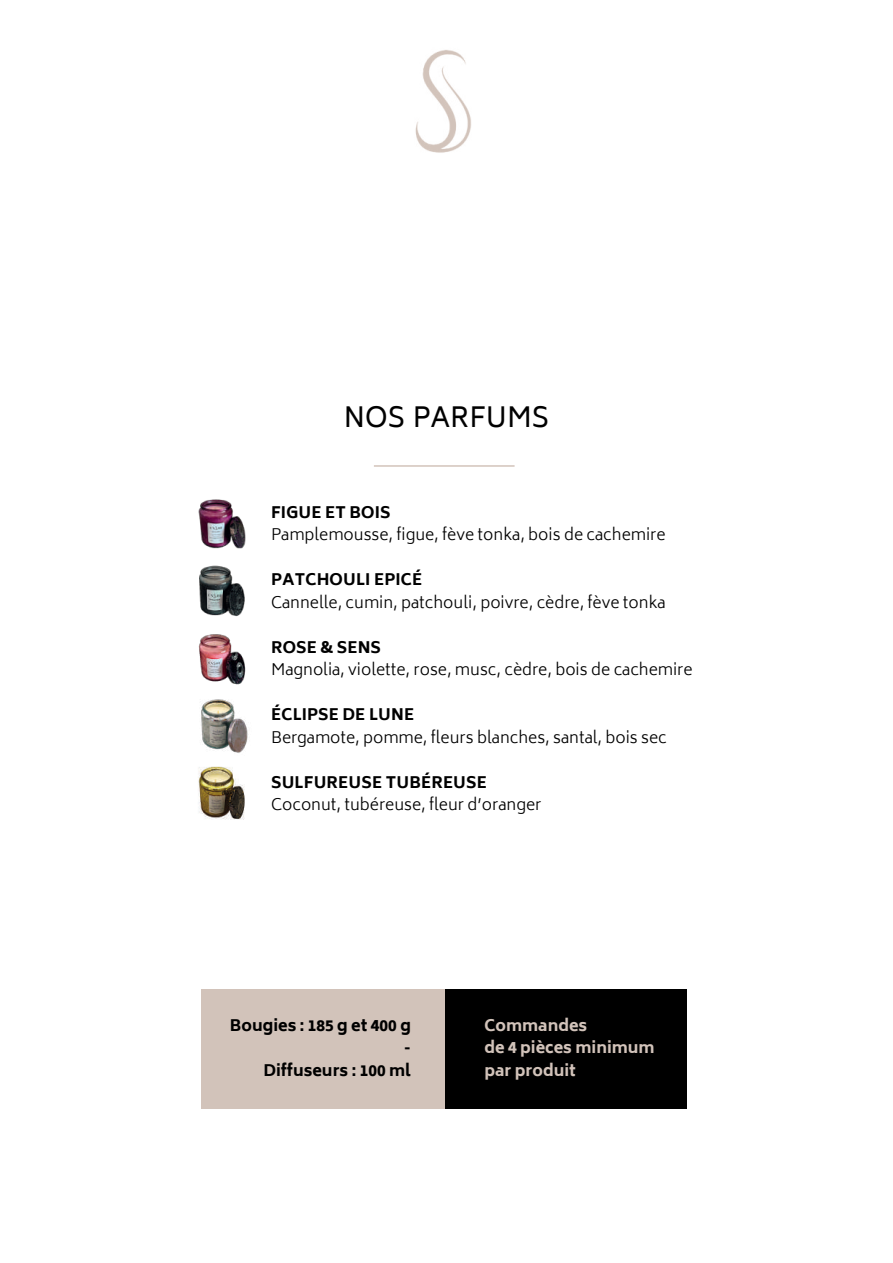
<style>
.page{position:relative;width:893px;height:1263px;background:#fff}
.page>*{position:absolute;margin:0;border:0;box-sizing:border-box;transform-origin:0 0}
.t1{font:27px "Biryani";color:#000}
.t2{font:300 15.75px "Biryani";color:#000}
.t3{font:800 15.75px/22.5px "Biryani";letter-spacing:.01em;color:#000;text-align:right}
.t4{font:800 15.75px/22.5px "Biryani";color:#d2c3ba}
</style>
<div class="page">
<hr style="left:374px;top:465px;width:141px;height:2px;background:#d2c3ba">
<div style="left:440px;top:989px;width:247px;height:119px;background:#000"></div>
<div style="left:201px;top:989px;width:243px;height:119px;background:#d2c3ba"></div>
<img style="left:198px;top:499px;width:48px;height:50px">
<img style="left:199px;top:565px;width:46px;height:52px">
<img style="left:198px;top:634px;width:48px;height:51px">
<img style="left:201px;top:699px;width:47px;height:54px">
<img style="left:198px;top:766px;width:47px;height:54px">
<img style="left:415px;top:50px;width:56px;height:103px">
<h1 class="t1" style="left:344px;top:402px;width:207px">NOS PARFUMS</h1>
<p class="t3" style="left:271px;top:501px;width:121px">FIGUE ET BOIS</p>
<p class="t2" style="left:271px;top:525px;width:396px">Pamplemousse, figue, fève tonka, bois de cachemire</p>
<p class="t3" style="left:271px;top:568px;width:153px">PATCHOULI EPICÉ</p>
<p class="t2" style="left:271px;top:593px;width:396px">Cannelle, cumin, patchouli, poivre, cèdre, fève tonka</p>
<p class="t3" style="left:271px;top:636px;width:112px">ROSE &amp; SENS</p>
<p class="t2" style="left:271px;top:660px;width:423px">Magnolia, violette, rose, musc, cèdre, bois de cachemire</p>
<p class="t3" style="left:271px;top:703px;width:145px">ÉCLIPSE DE LUNE</p>
<p class="t2" style="left:271px;top:728px;width:397px">Bergamote, pomme, fleurs blanches, santal, bois sec</p>
<p class="t3" style="left:271px;top:771px;width:217px">SULFUREUSE TUBÉREUSE</p>
<p class="t2" style="left:271px;top:795px;width:272px">Coconut, tubéreuse, fleur d’oranger</p>
<p class="t3" style="left:230px;top:1014px;width:183px">Bougies : 185 g et 400 g -<br>Diffuseurs : 100 ml</p>
<p class="t4" style="left:484px;top:1014px;width:172px">Commandes<br>de 4 pièces minimum par produit</p>
</div>
